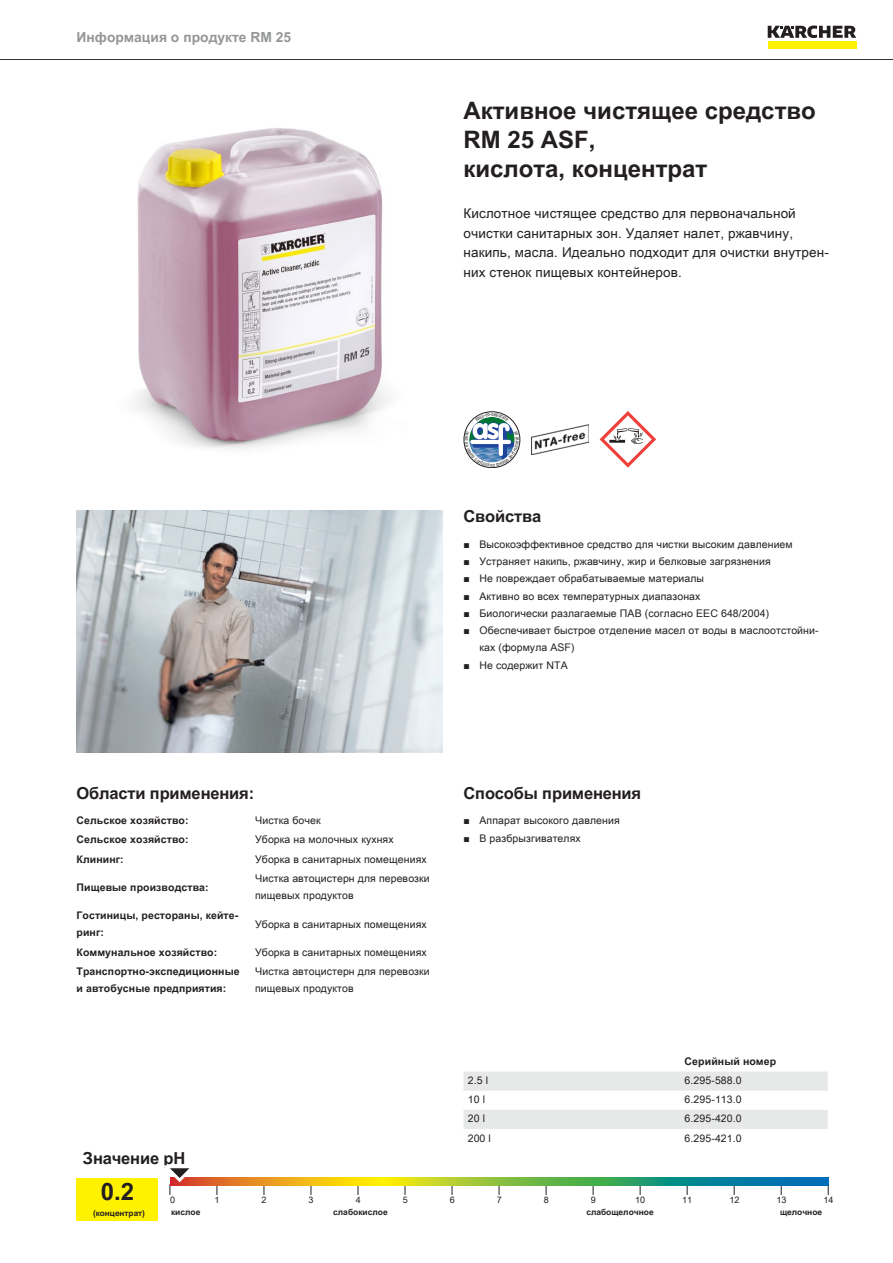
<style>
.page{position:relative;width:893px;height:1263px;background:#fff}
.page>*{position:absolute;margin:0;border:0;box-sizing:border-box;transform-origin:0 0}
.t1{font:700 24px/28.8px "Arial Unicode MS";color:#231f20}
.t2{font:700 16.5px "Arial Unicode MS";letter-spacing:-.01em;color:#231f20}
.t3{font:700 13.8px "Arial Unicode MS";color:#949698}
.t4{font:13.5px/19.5px "Arial Unicode MS";letter-spacing:.01em;color:#231f20}
.t5{font:10.5px/17.2px "Arial Unicode MS";letter-spacing:.01em;color:#231f20}
.t6{font:700 10.5px/17.2px "Arial Unicode MS";letter-spacing:.01em;color:#231f20}
.t7{font:9px "Arial Unicode MS";color:#231f20}
.t8{font:700 8.4px "Arial Unicode MS";color:#231f20}
.t9{font:700 8.25px "Arial Unicode MS";color:#231f20}
.s1{font-family:"Arial"}
</style>
<div class="page">
<hr style="left:0;top:59px;width:893px;height:1px;background:#231f20">
<div style="left:768px;top:42px;width:88px;height:7px;background:#fff200"></div>
<svg style="left:768px;top:26px;width:88px;height:12px"></svg>
<img style="left:134px;top:128px;width:254px;height:321px">
<img style="left:531px;top:424px;width:57px;height:30px">
<svg style="left:600px;top:411px;width:56px;height:57px"></svg>
<img style="left:77px;top:510px;width:365px;height:243px">
<div style="left:77px;top:1178px;width:81px;height:42px;background:#fff200"></div>
<svg style="left:200px;top:1178px;width:628px;height:8px;background:#7ea64d"></svg>
<svg style="left:169px;top:1168px;width:31px;height:27px"></svg>
<svg style="left:463px;top:1072px;width:365px;height:57px"></svg>
<svg style="left:464px;top:412px;width:56px;height:56px"></svg>
<h3 class="t3" style="left:77px;top:27px;width:216px">Информация о продукте RM 25</h3>
<h1 class="t1" style="left:463px;top:97px;width:354px">Активное чистящее средство<br>RM 25 ASF,<br>кислота, концентрат</h1>
<p class="t4" style="left:463px;top:203px;width:367px">Кислотное чистящее средство для первоначальной очистки санитарных зон. Удаляет налет, ржавчину, накипь, масла. Идеально подходит для очистки внутрен&shy;них стенок пищевых контейнеров.</p>
<h2 class="t2" style="left:463px;top:504px;width:79px">Свойства</h2>
<p class="t5" style="left:463px;top:535px;width:331px"><span class="s1">■</span> Высокоэффективное средство для чистки высоким давлением</p>
<p class="t5" style="left:463px;top:553px;width:309px"><span class="s1">■</span> Устраняет накипь, ржавчину, жир и белковые загрязнения</p>
<p class="t5" style="left:463px;top:570px;width:242px"><span class="s1">■</span> Не повреждает обрабатываемые материалы</p>
<p class="t5" style="left:463px;top:587px;width:238px"><span class="s1">■</span> Активно во всех температурных диапазонах</p>
<p class="t5" style="left:463px;top:604px;width:307px"><span class="s1">■</span> Биологически разлагаемые ПАВ (согласно EEC 648/2004)</p>
<p class="t5" style="left:479px;top:622px;width:341px;text-indent:-16px"><span class="s1">■</span> Обеспечивает быстрое отделение масел от воды в маслоотстойни&shy;ках (формула ASF)</p>
<p class="t5" style="left:463px;top:656px;width:106px"><span class="s1">■</span> Не содержит NTA</p>
<h2 class="t2" style="left:77px;top:780px;width:179px">Области применения:</h2>
<p class="t6" style="left:77px;top:812px;width:114px">Сельское хозяйство:</p>
<p class="t5" style="left:255px;top:811px;width:67px">Чистка бочек</p>
<p class="t6" style="left:77px;top:831px;width:114px">Сельское хозяйство:</p>
<p class="t5" style="left:255px;top:831px;width:140px">Уборка на молочных кухнях</p>
<p class="t6" style="left:77px;top:851px;width:49px">Клининг:</p>
<p class="t5" style="left:255px;top:850px;width:173px">Уборка в санитарных помещениях</p>
<p class="t6" style="left:77px;top:879px;width:134px">Пищевые производства:</p>
<p class="t5" style="left:255px;top:870px;width:176px">Чистка автоцистерн для перевозки пищевых продуктов</p>
<p class="t6" style="left:77px;top:907px;width:163px">Гостиницы, рестораны, кейте&shy;ринг:</p>
<p class="t5" style="left:255px;top:915px;width:173px">Уборка в санитарных помещениях</p>
<p class="t6" style="left:77px;top:943px;width:142px">Коммунальное хозяйство:</p>
<p class="t5" style="left:255px;top:943px;width:173px">Уборка в санитарных помещениях</p>
<p class="t6" style="left:77px;top:963px;width:165px">Транспортно-экспедиционные и автобусные предприятия:</p>
<p class="t5" style="left:255px;top:962px;width:176px">Чистка автоцистерн для перевозки пищевых продуктов</p>
<h2 class="t2" style="left:463px;top:780px;width:179px">Способы применения</h2>
<p class="t5" style="left:463px;top:812px;width:158px"><span class="s1">■</span> Аппарат высокого давления</p>
<p class="t5" style="left:463px;top:829px;width:119px"><span class="s1">■</span> В разбрызгивателях</p>
<p class="t6" style="left:685px;top:1053px;width:93px">Серийный номер</p>
<p class="t5" style="left:468px;top:1072px;width:22px">2.5 l</p>
<p class="t5" style="left:685px;top:1072px;width:59px">6.295-588.0</p>
<p class="t5" style="left:468px;top:1091px;width:19px">10 l</p>
<p class="t5" style="left:685px;top:1091px;width:59px">6.295-113.0</p>
<p class="t5" style="left:468px;top:1110px;width:19px">20 l</p>
<p class="t5" style="left:685px;top:1110px;width:59px">6.295-420.0</p>
<p class="t5" style="left:468px;top:1129px;width:25px">200 l</p>
<p class="t5" style="left:685px;top:1129px;width:59px">6.295-421.0</p>
<h2 class="t2" style="left:83px;top:1146px;width:104px">Значение pH</h2>
<h1 class="t1" style="left:101px;top:1178px;width:35px">0.2</h1>
<p class="t7" style="left:170px;top:1193px;width:7px">0</p>
<p class="t7" style="left:215px;top:1193px;width:7px">1</p>
<p class="t7" style="left:262px;top:1193px;width:7px">2</p>
<p class="t7" style="left:309px;top:1193px;width:7px">3</p>
<p class="t7" style="left:356px;top:1193px;width:7px">4</p>
<p class="t7" style="left:403px;top:1193px;width:7px">5</p>
<p class="t7" style="left:450px;top:1193px;width:7px">6</p>
<p class="t7" style="left:497px;top:1193px;width:7px">7</p>
<p class="t7" style="left:544px;top:1193px;width:7px">8</p>
<p class="t7" style="left:591px;top:1193px;width:7px">9</p>
<p class="t7" style="left:635px;top:1193px;width:12px">10</p>
<p class="t7" style="left:682px;top:1193px;width:12px">11</p>
<p class="t7" style="left:729px;top:1193px;width:12px">12</p>
<p class="t7" style="left:776px;top:1193px;width:12px">13</p>
<p class="t7" style="left:823px;top:1193px;width:12px">14</p>
<p class="t9" style="left:93px;top:1207px;width:53px">(концентрат)</p>
<p class="t8" style="left:171px;top:1206px;width:31px">кислое</p>
<p class="t8" style="left:333px;top:1206px;width:56px">слабокислое</p>
<p class="t8" style="left:586px;top:1206px;width:69px">слабощелочное</p>
<p class="t8" style="left:780px;top:1206px;width:44px">щелочное</p>
</div>
